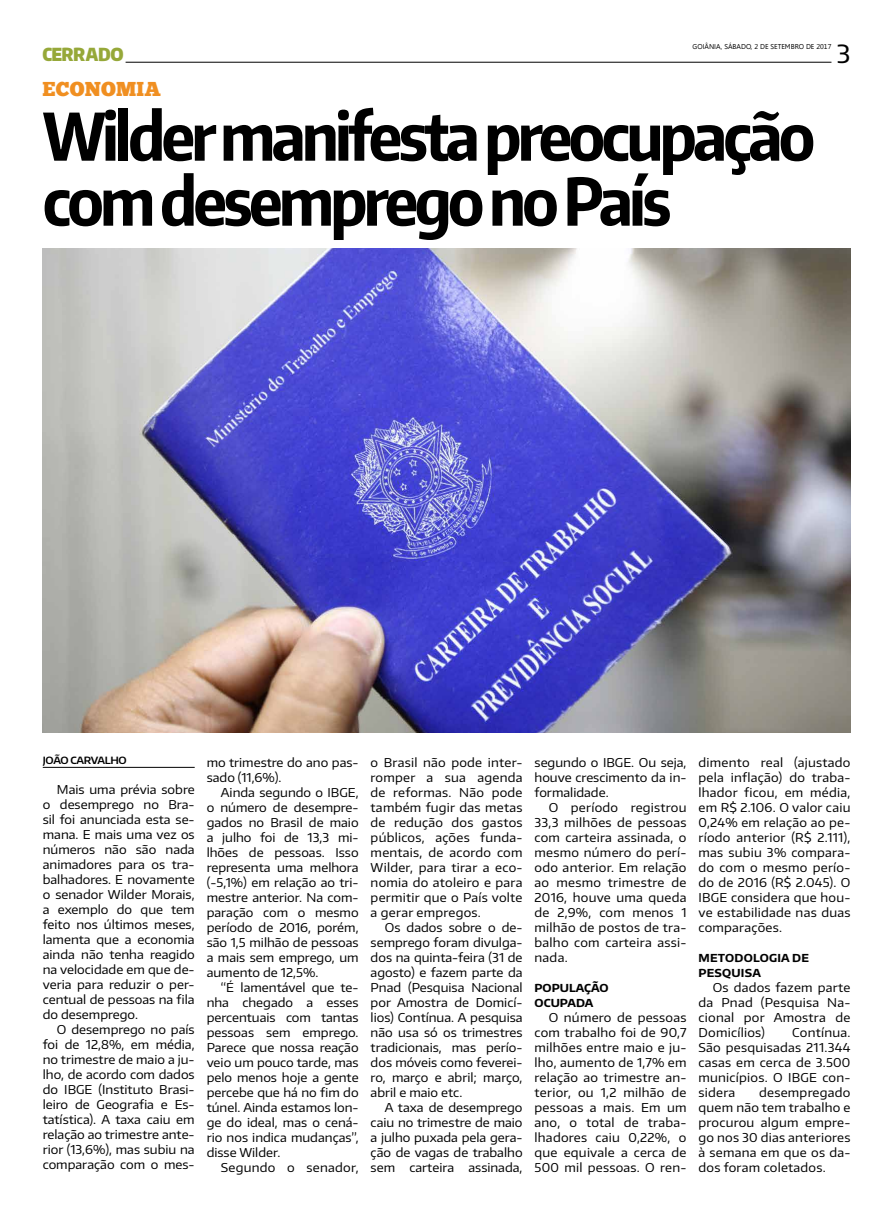
<style>
.page{position:relative;width:893px;height:1219px;background:#fff}
.page>*{position:absolute;margin:0;border:0;box-sizing:border-box;transform-origin:0 0}
.t1{font:700 65px/65px "Encode Sans Condensed";letter-spacing:-.06em;color:#000}
.t2{font:25px "Encode Sans Wide";color:#000}
.t3{font:20px "Chunk Five Ex";letter-spacing:.01em;color:#f08f21}
.t4{font:900 18px "Encode Sans Condensed";letter-spacing:-.015em;color:#96a839}
.t5{font:12.2px/15px "Encode Sans Wide";color:#000;text-align:justify}
.t6{font:12.2px "Encode Sans Wide";letter-spacing:.02em;color:#000}
.t7{font:700 11px/15px "Encode Sans Wide";letter-spacing:.005em;color:#000}
.t8{font:600 10px "Encode Sans Wide";letter-spacing:-.03em;color:#000}
.t9{font:7px "Leelawadee";color:#000}
</style>
<div class="page">
<hr style="left:126px;top:62px;width:705px;height:1px;background:#000">
<hr style="left:43px;top:767px;width:152px;height:1px;background:#000">
<img style="left:43px;top:248px;width:807px;height:485px">
<h3 class="t4" style="left:43px;top:43px;width:83px">CERRADO</h3>
<h3 class="t3" style="left:43px;top:74px;width:120px">ECONOMIA</h3>
<p class="t9" style="left:693px;top:43px;width:140px">GOIÂNIA, SÁBADO, 2 DE SETEMBRO DE 2017</p>
<h2 class="t2" style="left:836px;top:37px;width:16px">3</h2>
<h1 class="t1" style="left:43px;top:102px;width:774px">Wilder manifesta preocupação com desemprego no País</h1>
<p class="t8" style="left:43px;top:754px;width:86px">JOÃO CARVALHO</p>
<p class="t5" style="left:43px;top:782px;width:153px;text-indent:14px">Mais uma prévia sobre o desemprego no Bra&shy;sil foi anunciada esta se&shy;mana. E mais uma vez os números não são nada animadores para os tra&shy;balhadores. E novamente o senador Wilder Morais, a exemplo do que tem feito nos últimos meses, lamenta que a economia ainda não tenha reagido na velocidade em que de&shy;veria para reduzir o per&shy;centual de pessoas na fila do desemprego.</p>
<p class="t5" style="left:43px;top:1022px;width:153px;text-indent:14px">O desemprego no país foi de 12,8%, em média, no trimestre de maio a ju&shy;lho, de acordo com dados do IBGE (Instituto Brasi&shy;leiro de Geografia e Es&shy;tatística). A taxa caiu em relação ao trimestre ante&shy;rior (13,6%), mas subiu na comparação com o mes-</p>
<p class="t5" style="left:207px;top:754px;width:153px">mo trimestre do ano pas&shy;sado (11,6%).</p>
<p class="t5" style="left:207px;top:784px;width:153px;text-indent:14px">Ainda segundo o IBGE, o número de desempre&shy;gados no Brasil de maio a julho foi de 13,3 mi&shy;lhões de pessoas. Isso representa uma melhora (-5,1%) em relação ao tri&shy;mestre anterior. Na com&shy;paração com o mesmo período de 2016, porém, são 1,5 milhão de pessoas a mais sem emprego, um aumento de 12,5%.</p>
<p class="t5" style="left:207px;top:979px;width:153px;text-indent:14px">“É lamentável que te&shy;nha chegado a esses percentuais com tantas pessoas sem emprego.<br>Parece que nossa reação veio um pouco tarde, mas pelo menos hoje a gente percebe que há no fim do túnel. Ainda estamos lon&shy;ge do ideal, mas o cená&shy;rio nos indica mudanças”, disse Wilder.</p>
<p class="t6" style="left:221px;top:1159px;width:139px">Segundo o senador,</p>
<p class="t5" style="left:371px;top:754px;width:153px">o Brasil não pode inter&shy;romper a sua agenda de reformas. Não pode também fugir das metas de redução dos gastos públicos, ações funda&shy;mentais, de acordo com Wilder, para tirar a eco&shy;nomia do atoleiro e para permitir que o País volte a gerar empregos.</p>
<p class="t5" style="left:371px;top:919px;width:153px;text-indent:14px">Os dados sobre o de&shy;semprego foram divulga&shy;dos na quinta-feira (31 de agosto) e fazem parte da Pnad (Pesquisa Nacional por Amostra de Domicí&shy;lios) Contínua. A pesquisa não usa só os trimestres tradicionais, mas perío&shy;dos móveis como feverei&shy;ro, março e abril; março, abril e maio etc.</p>
<p class="t5" style="left:371px;top:1099px;width:153px;text-indent:14px">A taxa de desemprego caiu no trimestre de maio a julho puxada pela gera&shy;ção de vagas de trabalho sem carteira assinada,</p>
<p class="t5" style="left:535px;top:754px;width:153px">segundo o IBGE. Ou seja, houve crescimento da in&shy;formalidade.</p>
<p class="t5" style="left:535px;top:799px;width:153px;text-indent:14px">O período registrou 33,3 milhões de pessoas com carteira assinada, o mesmo número do perí&shy;odo anterior. Em relação ao mesmo trimestre de 2016, houve uma queda de 2,9%, com menos 1 milhão de postos de tra&shy;balho com carteira assi&shy;nada.</p>
<p class="t7" style="left:535px;top:980px;width:75px">POPULAÇÃO<br>OCUPADA</p>
<p class="t5" style="left:535px;top:1009px;width:153px;text-indent:14px">O número de pessoas com trabalho foi de 90,7 milhões entre maio e ju&shy;lho, aumento de 1,7% em relação ao trimestre an&shy;terior, ou 1,2 milhão de pessoas a mais. Em um ano, o total de traba&shy;lhadores caiu 0,22%, o que equivale a cerca de 500 mil pessoas. O ren-</p>
<p class="t5" style="left:698px;top:754px;width:153px">dimento real (ajustado pela inflação) do traba&shy;lhador ficou, em média, em R$ 2.106. O valor caiu 0,24% em relação ao pe&shy;ríodo anterior (R$ 2.111), mas subiu 3% compara&shy;do com o mesmo perío&shy;do de 2016 (R$ 2.045). O IBGE considera que hou&shy;ve estabilidade nas duas comparações.</p>
<p class="t7" style="left:698px;top:950px;width:112px">METODOLOGIA DE<br>PESQUISA</p>
<p class="t5" style="left:698px;top:979px;width:153px;text-indent:14px">Os dados fazem parte da Pnad (Pesquisa Na&shy;cional por Amostra de Domicílios)</p>
<p class="t5" style="left:698px;top:1024px;width:153px;text-indent:94px">Contínua.<br>São pesquisadas 211.344 casas em cerca de 3.500 municípios. O IBGE con&shy;sidera</p>
<p class="t5" style="left:698px;top:1084px;width:153px;text-indent:61px">desempregado quem não tem trabalho e procurou algum empre&shy;go nos 30 dias anteriores à semana em que os da&shy;dos foram coletados.</p>
</div>
